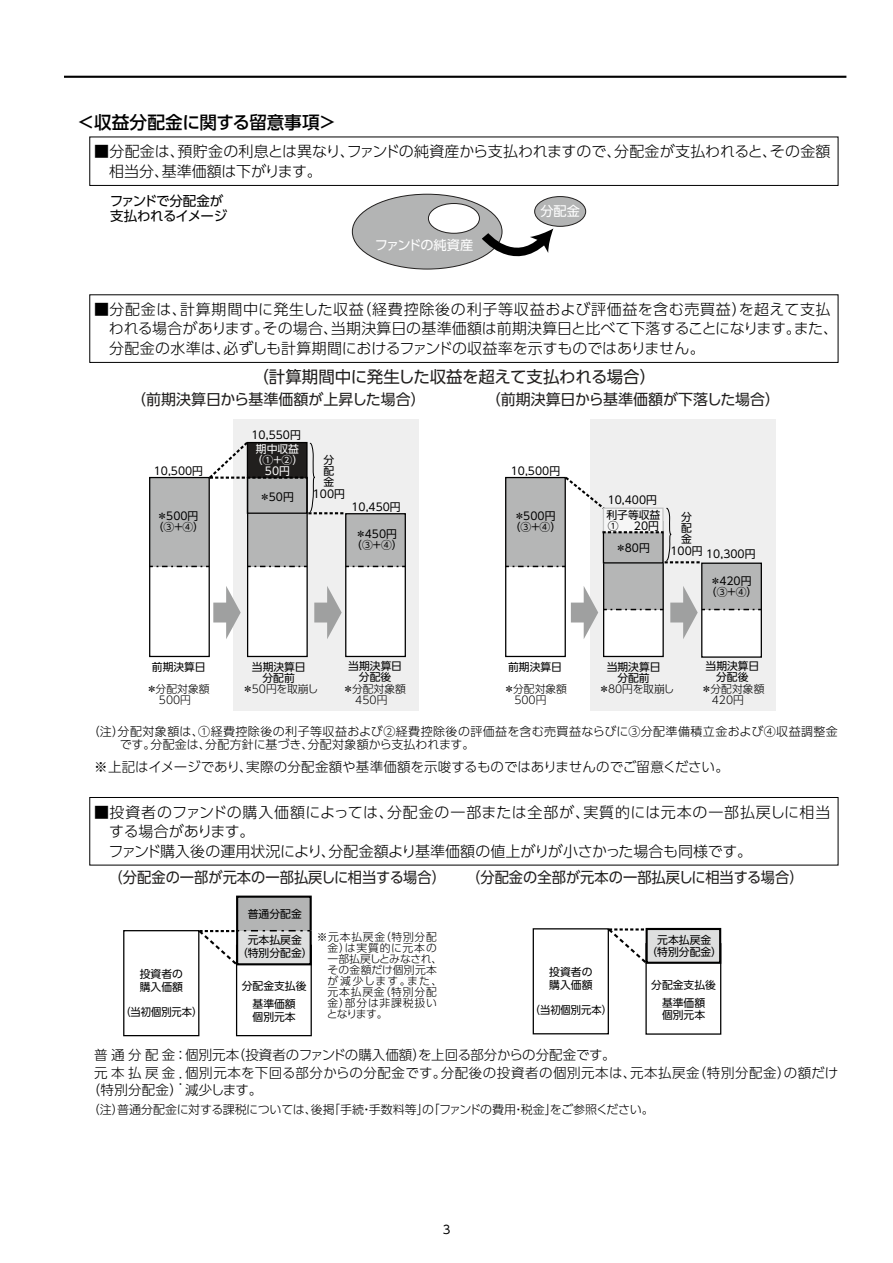
<style>
.page{position:relative;width:893px;height:1263px;background:#fff}
.page>*{position:absolute;margin:0;border:0;box-sizing:border-box;transform-origin:0 0}
.t1{font:500 17.7px "UD Shin Go Pro";letter-spacing:-.01em;color:#000}
.t2{font:16.5px "UD Shin Go Pro";letter-spacing:-.015em;color:#211f1e}
.t3{font:300 15px/19.5px "UD Shin Go Pro";letter-spacing:.005em;color:#000}
.t4{font:300 15px "UD Shin Go Pro";letter-spacing:.055em;color:#000}
.t5{font:15px "UD Shin Go Pro";color:#211f1e;scale:.95 1}
.t6{font:300 15px "UD Shin Go Pro";letter-spacing:-.015em;color:#000}
.t7{font:15px "UD Shin Go Pro";color:#211f1e}
.t8{font:300 15px "UD Shin Go Pro";letter-spacing:-.02em;color:#000}
.t9{font:300 13.5px/18px "UD Shin Go Pro";letter-spacing:.005em;color:#000}
.t10{font:13.5px/15px "UD Shin Go Pro";letter-spacing:-.045em;color:#000}
.t11{font:300 13.5px/18px "UD Shin Go Pro";letter-spacing:.255em;color:#000}
.t12{font:13.2px "UD Shin Go Pro";letter-spacing:-.07em;color:#fff}
.t13{font:13.2px "UD Shin Go Pro";color:#fff}
.t14{font:300 12px/13.5px "UD Shin Go Pro";letter-spacing:.035em;color:#000}
.t15{font:300 12px "UD Shin Go Pro";letter-spacing:-.015em;color:#000}
.t16{font:11.7px "UD Shin Go Pro";color:#000}
.t17{font:10.8px/10.9px "UD Shin Go Pro";color:#000;text-align:center}
.t18{font:300 10.8px/10.9px "UD Shin Go Pro";letter-spacing:.065em;color:#000}
.t19{font:300 10.8px/10.9px "UD Shin Go Pro";color:#000;text-align:center}
.t20{font:10.8px "UD Shin Go Pro";color:#000;scale:.95 1}
.t21{font:10.8px/10.9px "UD Shin Go Pro";color:#fff;text-align:center}
</style>
<div class="page">
<div style="left:590px;top:420px;width:186px;height:291px;background:#efefef"></div>
<div style="left:233px;top:420px;width:186px;height:291px;background:#efefef"></div>
<svg style="left:213px;top:586px;width:28px;height:53px"></svg>
<div style="left:150px;top:477px;width:59px;height:89px;background:#b5b6b6"></div>
<svg style="left:151px;top:566px;width:57px;height:1px"></svg>
<div style="left:149px;top:477px;width:61px;height:180px;border:1px solid #000"></div>
<div style="left:248px;top:561px;width:59px;height:95px;background:#fff"></div>
<div style="left:247px;top:477px;width:60px;height:89px;background:#b5b6b6"></div>
<svg style="left:249px;top:566px;width:57px;height:1px"></svg>
<div style="left:247px;top:477px;width:61px;height:180px;border:1px solid #000"></div>
<div style="left:346px;top:561px;width:59px;height:95px;background:#fff"></div>
<div style="left:345px;top:514px;width:60px;height:52px;background:#b5b6b6"></div>
<svg style="left:347px;top:566px;width:57px;height:1px"></svg>
<div style="left:345px;top:513px;width:61px;height:144px;border:1px solid #000"></div>
<svg style="left:207px;top:441px;width:137px;height:73px"></svg>
<svg style="left:314px;top:586px;width:28px;height:53px"></svg>
<svg style="left:571px;top:586px;width:27px;height:53px"></svg>
<div style="left:505px;top:477px;width:61px;height:180px;border:1px solid #000"></div>
<div style="left:702px;top:606px;width:59px;height:50px;background:#fff"></div>
<div style="left:702px;top:563px;width:59px;height:47px;background:#b5b6b6"></div>
<svg style="left:670px;top:586px;width:90px;height:53px"></svg>
<div style="left:701px;top:562px;width:61px;height:96px;border:1px solid #000"></div>
<div style="left:604px;top:606px;width:59px;height:50px;background:#fff"></div>
<div style="left:604px;top:521px;width:59px;height:89px;background:#b5b6b6"></div>
<svg style="left:605px;top:609px;width:57px;height:1px"></svg>
<div style="left:603px;top:562px;width:61px;height:95px;border:1px solid #000"></div>
<svg style="left:506px;top:476px;width:194px;height:91px"></svg>
<div style="left:123px;top:930px;width:76px;height:106px;border:1px solid #000"></div>
<div style="left:533px;top:928px;width:76px;height:106px;border:1px solid #000"></div>
<div style="left:236px;top:945px;width:76px;height:91px;border:1px solid #000"></div>
<div style="left:645px;top:943px;width:76px;height:92px;border:1px solid #000"></div>
<div style="left:237px;top:897px;width:74px;height:33px;background:#b3b4b4"></div>
<div style="left:236px;top:895px;width:76px;height:37px;border:2px solid #000"></div>
<div style="left:647px;top:929px;width:73px;height:34px;background:#dedfdf"></div>
<div style="left:646px;top:928px;width:75px;height:36px;border:2px solid #000"></div>
<svg style="left:606px;top:927px;width:43px;height:39px"></svg>
<div style="left:352px;top:194px;width:150px;height:75px;background:#b3b4b4;border-radius:50%"></div>
<div style="left:428px;top:203px;width:51px;height:30px;background:#fff;border-radius:50%"></div>
<div style="left:428px;top:203px;width:52px;height:31px;border:1px solid #211f1e;border-radius:50%"></div>
<div style="left:535px;top:197px;width:51px;height:29px;background:#b3b4b4;border-radius:50%"></div>
<div style="left:534px;top:196px;width:52px;height:31px;border:1px solid #211f1e;border-radius:50%"></div>
<svg style="left:477px;top:227px;width:77px;height:33px"></svg>
<svg style="left:196px;top:928px;width:115px;height:39px"></svg>
<div style="left:90px;top:137px;width:748px;height:49px;border:1px solid #000"></div>
<div style="left:90px;top:295px;width:748px;height:68px;border:1px solid #000"></div>
<div style="left:90px;top:797px;width:748px;height:68px;border:1px solid #000"></div>
<hr style="left:64px;top:76px;width:782px;height:2px;background:#000">
<h1 class="t1" style="left:77px;top:107px;width:261px">＜収益分配金に関する留意事項＞</h1>
<h3 class="t3" style="left:109px;top:141px;width:723px;text-indent:-15px">■分配金は、預貯金の利息とは異なり、ファンドの純資産から支払われますので、分配金が支払われると、その金額相当分、基準価額は下がります。</h3>
<p class="t10" style="left:110px;top:193px;width:119px">ファンドで分配金が支払われるイメージ</p>
<p class="t12" style="left:375px;top:234px;width:100px">ファンドの純資産</p>
<p class="t13" style="left:540px;top:200px;width:41px">分配金</p>
<h3 class="t3" style="left:109px;top:299px;width:731px;text-indent:-15px">■分配金は、計算期間中に発生した収益（経費控除後の利子等収益および評価益を含む売買益）を超えて支払われる場合があります。その場合、当期決算日の基準価額は前期決算日と比べて下落することになります。また、分配金の水準は、必ずしも計算期間におけるファンドの収益率を示すものではありません。</h3>
<h2 class="t2" style="left:252px;top:363px;width:405px">（計算期間中に発生した収益を超えて支払われる場合）</h2>
<h3 class="t7" style="left:131px;top:388px;width:296px">（前期決算日から基準価額が上昇した場合）</h3>
<h3 class="t7" style="left:486px;top:388px;width:296px">（前期決算日から基準価額が下落した場合）</h3>
<p class="t17" style="left:251px;top:429px;width:51px">10,550円</p>
<p class="t17" style="left:154px;top:465px;width:51px">10,500円</p>
<p class="t17" style="left:153px;top:510px;width:53px">＊500円（③＋④）</p>
<p class="t21" style="left:252px;top:443px;width:53px">期中収益（①＋②）<br>50円</p>
<p class="t17" style="left:260px;top:491px;width:36px">＊50円</p>
<p class="t17" style="left:324px;top:455px;width:12px;text-align:justify">分配金</p>
<p class="t17" style="left:313px;top:488px;width:34px">100円</p>
<p class="t17" style="left:351px;top:501px;width:51px">10,450円</p>
<p class="t17" style="left:351px;top:528px;width:53px">＊450円（③＋④）</p>
<p class="t17" style="left:511px;top:465px;width:51px">10,500円</p>
<p class="t17" style="left:510px;top:510px;width:53px">＊500円（③＋④）</p>
<p class="t17" style="left:608px;top:494px;width:51px">10,400円</p>
<p class="t17" style="left:606px;top:509px;width:55px;text-align:left">利子等収益<br>①　 20円</p>
<p class="t17" style="left:615px;top:542px;width:36px">＊80円</p>
<p class="t17" style="left:681px;top:512px;width:12px;text-align:justify">分配金</p>
<p class="t17" style="left:670px;top:545px;width:34px">100円</p>
<p class="t17" style="left:706px;top:548px;width:51px">10,300円</p>
<p class="t17" style="left:706px;top:575px;width:53px">＊420円（③＋④）</p>
<p class="t17" style="left:152px;top:661px;width:55px">前期決算日</p>
<p class="t19" style="left:146px;top:683px;width:65px">＊分配対象額<br>500円</p>
<p class="t17" style="left:252px;top:661px;width:55px">当期決算日分配前</p>
<p class="t19" style="left:242px;top:683px;width:77px">＊50円を取崩し</p>
<p class="t17" style="left:348px;top:660px;width:55px">当期決算日分配後</p>
<p class="t19" style="left:343px;top:683px;width:65px">＊分配対象額<br>450円</p>
<p class="t17" style="left:508px;top:661px;width:55px">前期決算日</p>
<p class="t19" style="left:514px;top:683px;width:54px;text-align:left;text-indent:-11px">＊分配対象額<br>500円</p>
<p class="t17" style="left:607px;top:661px;width:55px">当期決算日分配前</p>
<p class="t19" style="left:599px;top:683px;width:77px">＊80円を取崩し</p>
<p class="t17" style="left:705px;top:660px;width:55px">当期決算日分配後</p>
<p class="t19" style="left:712px;top:683px;width:54px;text-align:left;text-indent:-11px">＊分配対象額<br>420円</p>
<p class="t14" style="left:120px;top:724px;width:720px;text-indent:-32px">（注）分配対象額は、①経費控除後の利子等収益および②経費控除後の評価益を含む売買益ならびに③分配準備積立金および④収益調整金です。分配金は、分配方針に基づき、分配対象額から支払われます。</p>
<p class="t9" style="left:94px;top:757px;width:636px">※上記はイメージであり、実際の分配金額や基準価額を示唆するものではありませんのでご留意ください。</p>
<h3 class="t4" style="left:94px;top:800px;width:738px">■投資者のファンドの購入価額によっては、分配金の一部または全部が、実質的には元本の一部払戻しに相当</h3>
<h3 class="t8" style="left:109px;top:819px;width:147px">する場合があります。</h3>
<h3 class="t6" style="left:94px;top:839px;width:659px">　ファンド購入後の運用状況により、分配金額より基準価額の値上がりが小さかった場合も同様です。</h3>
<h3 class="t5" style="left:109px;top:866px;width:357px">（分配金の一部が元本の一部払戻しに相当する場合）</h3>
<h3 class="t5" style="left:466px;top:866px;width:357px">（分配金の全部が元本の一部払戻しに相当する場合）</h3>
<p class="t17" style="left:140px;top:967px;width:45px;line-height:12.6px;text-align:left">投資者の購入価額</p>
<p class="t20" style="left:120px;top:1003px;width:88px">（当初個別元本）</p>
<p class="t17" style="left:248px;top:908px;width:55px">普通分配金</p>
<p class="t17" style="left:237px;top:933px;width:77px;line-height:12.6px">元本払戻金<br>（特別分配金）</p>
<p class="t17" style="left:242px;top:977px;width:66px;line-height:18px">分配金支払後基準価額</p>
<p class="t17" style="left:253px;top:1011px;width:45px">個別元本</p>
<p class="t18" style="left:327px;top:931px;width:117px;text-indent:-10px">※元本払戻金（特別分配金）は実質的に元本の一部払戻しとみなされ、その金額だけ個別元本が減少します。また、元本払戻金（特別分配金）部分は非課税扱いとなります。</p>
<p class="t17" style="left:549px;top:966px;width:45px;line-height:12.6px;text-align:left">投資者の購入価額</p>
<p class="t20" style="left:530px;top:1001px;width:88px">（当初個別元本）</p>
<p class="t17" style="left:646px;top:933px;width:77px;line-height:12.6px">元本払戻金<br>（特別分配金）</p>
<p class="t17" style="left:651px;top:975px;width:66px;line-height:18px">分配金支払後基準価額</p>
<p class="t17" style="left:662px;top:1009px;width:45px">個別元本</p>
<p class="t9" style="left:185px;top:1046px;width:654px">個別元本（投資者のファンドの購入価額）を上回る部分からの分配金です。<br>個別元本を下回る部分からの分配金です。分配後の投資者の個別元本は、元本払戻金（特別分配金）の額だけ</p>
<p class="t11" style="left:94px;top:1046px;width:95px">普通分配金：元本払戻金</p>
<p class="t9" style="left:87px;top:1080px;width:177px">（特別分配金）減少します。</p>
<p class="t9" style="left:174px;top:1071px;width:15px">：</p>
<p class="t15" style="left:88px;top:1099px;width:567px">（注）普通分配金に対する課税については、後掲「手続・手数料等」の「ファンドの費用・税金」をご参照ください。</p>
<p class="t16" style="left:443px;top:1220px;width:9px">3</p>
</div>
